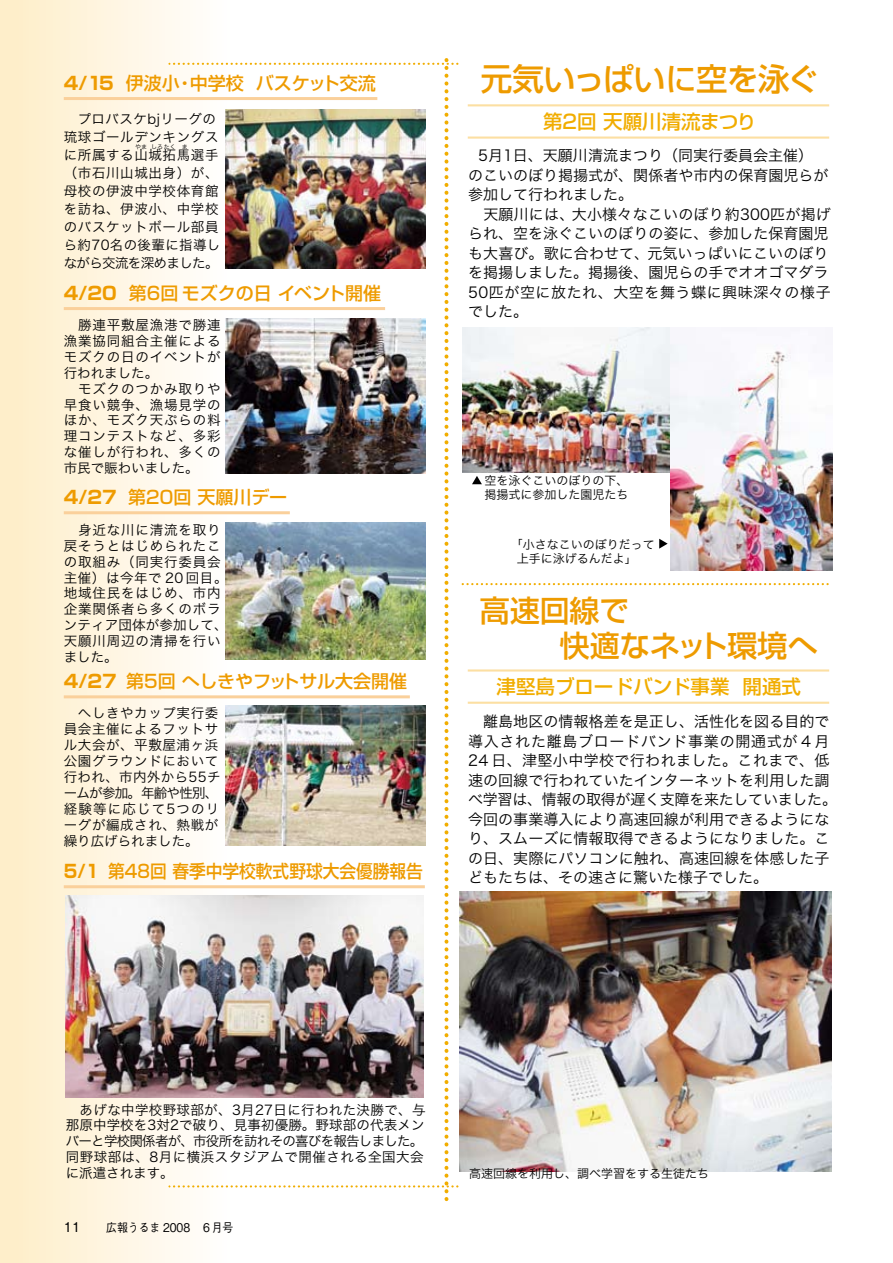
<style>
.page{position:relative;width:893px;height:1263px;background:#fff}
.page>*{position:absolute;margin:0;border:0;box-sizing:border-box;transform-origin:0 0}
.t1{font:500 31.5px "Shin Go";letter-spacing:-.025em;color:#ee9b00}
.t2{font:500 30px/34.5px "Shin Go";letter-spacing:-.005em;color:#ee9b00}
.t3{font:500 19.5px "Shin Go";color:#f1ad00}
.t4{font:500 18px "Shin Go";color:#ee9b00}
.t5{font:500 18px "Shin Go";color:#ee9b00;scale:.93 1}
.t6{font:15px/19.5px "Hira Kaku Pro W3";letter-spacing:.005em;color:#000}
.t7{font:13.5px/15.9px "Hira Kaku Pro W3";letter-spacing:.045em;color:#000}
.t8{font:13.5px/15.9px "Hira Kaku Pro W3";letter-spacing:.01em;color:#000}
.t9{font:13.5px/15.9px "Hira Kaku Pro W3";letter-spacing:.065em;color:#000}
.t10{font:500 13.5px "Gothic BBB Pro";color:#000}
.t11{font:12px/14.2px "Hira Kaku Pro W3";color:#000}
.t12{font:500 12px "Gothic BBB Pro";color:#000;scale:.9 1}
.t13{font:6px "Hira Kaku Pro W3";color:#000}
.s1{font-weight:700}
</style>
<div class="page">
<img style="left:0;top:0;width:833px;height:1263px">
<p class="t4" style="left:64px;top:72px;width:314px"><span class="s1">4/15</span> 伊波小・中学校 バスケット交流</p>
<p class="t7" style="left:64px;top:109px;width:158px;line-height:18px">　プロバスケbjリーグの琉球ゴールデンキングスに所属する山城拓馬選手（市石川山城出身）が、母校の伊波中学校体育館を訪ね、伊波小、中学校のバスケットボール部員ら約70名の後輩に指導しながら交流を深めました。</p>
<p class="t13" style="left:135px;top:141px;width:54px">やま しろ たく ま</p>
<p class="t4" style="left:64px;top:281px;width:319px"><span class="s1">4/20</span> 第6回 モズクの日 イベント開催</p>
<p class="t7" style="left:64px;top:316px;width:158px">　勝連平敷屋漁港で勝連漁業協同組合主催によるモズクの日のイベントが行われました。<br>　モズクのつかみ取りや早食い競争、漁場見学のほか、モズク天ぷらの料理コンテストなど、多彩な催しが行われ、多くの市民で賑わいました。</p>
<p class="t4" style="left:64px;top:486px;width:225px"><span class="s1">4/27</span> 第20回 天願川デー</p>
<p class="t9" style="left:64px;top:521px;width:165px">　身近な川に清流を取り戻そうとはじめられたこの取組み（同実行委員会主催）は今年で 20 回目。地域住民をはじめ、市内企業関係者ら多くのボランティア団体が参加して、天願川周辺の清掃を行いました。</p>
<p class="t4" style="left:64px;top:669px;width:345px"><span class="s1">4/27</span> 第5回 へしきやフットサル大会開催</p>
<p class="t7" style="left:64px;top:704px;width:158px">　へしきやカップ実行委員会主催によるフットサル大会が、平敷屋浦ヶ浜公園グラウンドにおいて行われ、市内外から55チームが参加。年齢や性別、経験等に応じて5つのリーグが編成され、熱戦が繰り広げられました。</p>
<p class="t5" style="left:64px;top:859px;width:388px"><span class="s1">5/1</span> 第48回 春季中学校軟式野球大会優勝報告</p>
<h1 class="t1" style="left:481px;top:58px;width:339px">元気いっぱいに空を泳ぐ</h1>
<h3 class="t3" style="left:543px;top:109px;width:215px">第2回 天願川清流まつり</h3>
<p class="t6" style="left:468px;top:145px;width:364px;text-indent:10px">5月1日、天願川清流まつり（同実行委員会主催）のこいのぼり掲揚式が、関係者や市内の保育園児らが参加して行われました。<br>　天願川には、大小様々なこいのぼり約300匹が掲げられ、空を泳ぐこいのぼりの姿に、参加した保育園児も大喜び。歌に合わせて、元気いっぱいにこいのぼりを掲揚しました。掲揚後、園児らの手でオオゴマダラ<br>50匹が空に放たれ、大空を舞う蝶に興味深々の様子でした。</p>
<p class="t11" style="left:484px;top:472px;width:145px">空を泳ぐこいのぼりの下、掲揚式に参加した園児たち</p>
<p class="t11" style="left:517px;top:536px;width:140px;text-indent:-6px">「小さなこいのぼりだって上手に泳げるんだよ」</p>
<h2 class="t2" style="left:560px;top:592px;width:259px;text-indent:-80px">高速回線で<br>快適なネット環境へ</h2>
<h3 class="t3" style="left:497px;top:674px;width:306px">津堅島ブロードバンド事業 開通式</h3>
<p class="t6" style="left:468px;top:711px;width:370px">　離島地区の情報格差を是正し、活性化を図る目的で導入された離島ブロードバンド事業の開通式が 4 月<br>24 日、津堅小中学校で行われました。これまで、低速の回線で行われていたインターネットを利用した調べ学習は、情報の取得が遅く支障を来たしていました。今回の事業導入により高速回線が利用できるようになり、スムーズに情報取得できるようになりました。この日、実際にパソコンに触れ、高速回線を体感した子どもたちは、その速さに驚いた様子でした。</p>
<p class="t8" style="left:66px;top:1100px;width:361px">　あげな中学校野球部が、3月27日に行われた決勝で、与那原中学校を3対2で破り、見事初優勝。野球部の代表メンバーと学校関係者が、市役所を訪れその喜びを報告しました。同野球部は、8月に横浜スタジアムで開催される全国大会に派遣されます。</p>
<p class="t10" style="left:64px;top:1216px;width:19px">11</p>
<p class="t12" style="left:106px;top:1217px;width:155px">広報うるま 2008　６月号　</p>
<p class="t11" style="left:469px;top:1165px;width:241px">高速回線を利用し、調べ学習をする生徒たち</p>
</div>
